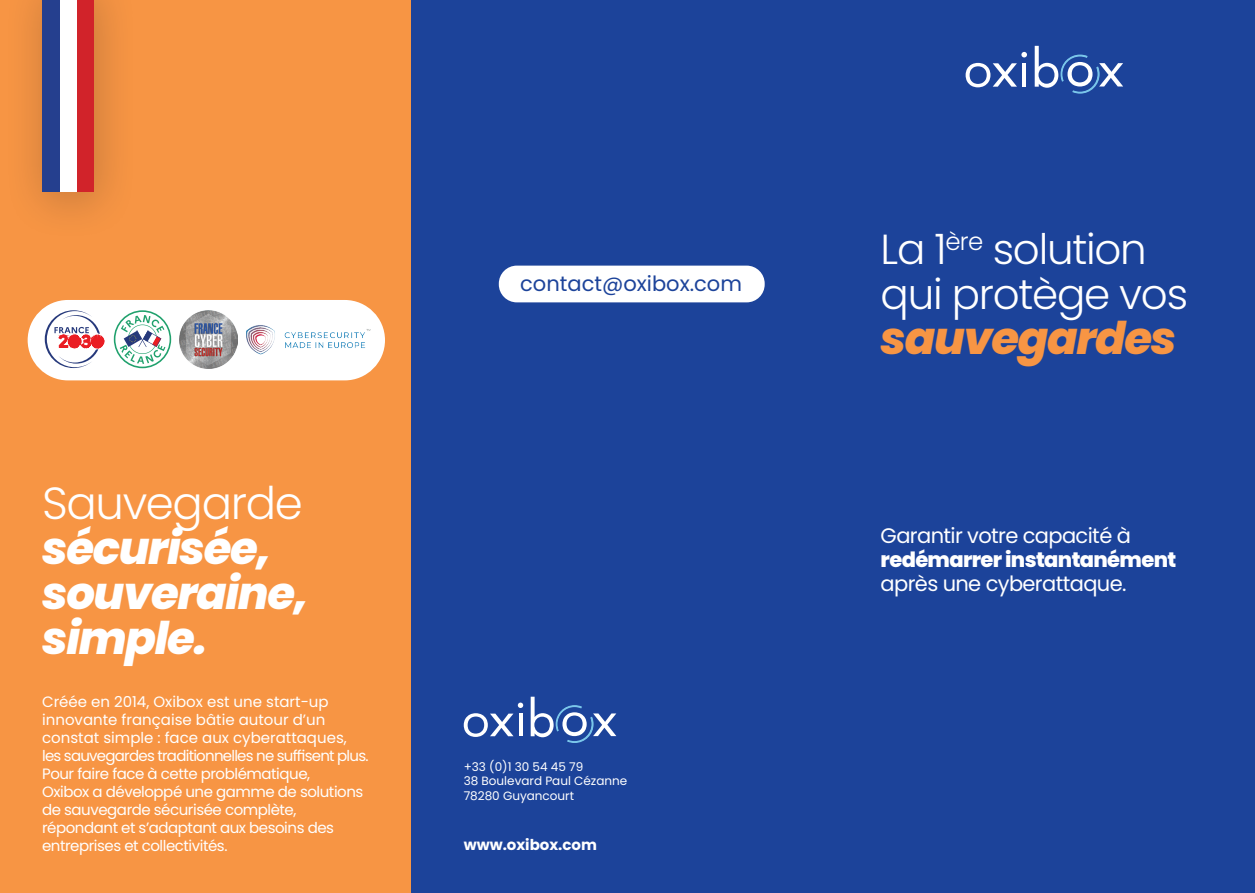
<style>
.page{position:relative;width:1255px;height:893px;background:#fff}
.page>*{position:absolute;margin:0;border:0;box-sizing:border-box;transform-origin:0 0}
.t1{font:italic 800 45px/45px "Poppins";letter-spacing:-.03em;color:#fff}
.t2{font:italic 800 45px "Poppins";letter-spacing:-.03em;color:#f79544}
.t3{font:300 45px "Poppins";letter-spacing:-.03em;color:#fff}
.t4{font:300 42px/45px "Poppins";letter-spacing:-.03em;color:#fff}
.t5{font:21px "Poppins";letter-spacing:-.03em;color:#fff}
.t6{font:800 21px "Poppins";letter-spacing:-.03em;color:#fff}
.t7{font:21px "Poppins";color:#1c439a}
.t8{font:15px/18px "Poppins";letter-spacing:-.03em;color:#fff}
.t9{font:700 15px "Poppins";color:#fff}
.t10{font:12px/14.4px "Poppins";color:#fff}
</style>
<div class="page">
<div style="left:410px;top:0;width:423px;height:893px;background:#1c439a"></div>
<div style="left:0;top:0;width:410px;height:893px;background:#f79544"></div>
<div style="left:833px;top:0;width:421px;height:893px;background:#1c439a"></div>
<svg style="left:463px;top:703px;width:60px;height:34px"></svg>
<hr style="left:519px;top:714px;width:3px;height:22px;background:#fff">
<svg style="left:530px;top:697px;width:86px;height:46px"></svg>
<div style="left:499px;top:266px;width:265px;height:36px;background:#fff;border-radius:18px"></div>
<svg style="left:965px;top:63px;width:51px;height:24px"></svg>
<svg style="left:1021px;top:52px;width:5px;height:5px"></svg>
<hr style="left:1022px;top:63px;width:4px;height:24px;background:#fff">
<svg style="left:1034px;top:46px;width:89px;height:47px"></svg>
<div style="left:28px;top:300px;width:357px;height:80px;background:#fff;border-radius:40px"></div>
<svg style="left:114px;top:310px;width:57px;height:58px"></svg>
<img style="left:246px;top:325px;width:125px;height:30px">
<svg style="left:45px;top:310px;width:59px;height:58px"></svg>
<img style="left:180px;top:310px;width:58px;height:58px">
<div style="left:2px;top:0;width:137px;height:242px;background:#231f20;opacity:.25"></div>
<div style="left:77px;top:0;width:17px;height:191px;background:#d1232a"></div>
<div style="left:60px;top:0;width:17px;height:191px;background:#fff"></div>
<div style="left:43px;top:0;width:17px;height:191px;background:#253f8e"></div>
<h1 class="t3" style="left:42px;top:477px;width:262px">Sauvegarde</h1>
<h1 class="t1" style="left:42px;top:526px;width:267px">sécurisée, souveraine, simple.</h1>
<p class="t8" style="left:42px;top:693px;width:328px">Créée en 2014, Oxibox est une start-up innovante française bâtie autour d’un constat simple : face aux cyberattaques, les sauvegardes traditionnelles ne suffisent plus.<br>Pour faire face à cette problématique,<br>Oxibox a développé une gamme de solutions de sauvegarde sécurisée complète, répondant et s’adaptant aux besoins des entreprises et collectivités.</p>
<h3 class="t7" style="left:520px;top:271px;width:223px">contact@oxibox.com</h3>
<p class="t10" style="left:463px;top:760px;width:165px">+33 (0)1 30 54 45 79<br>38 Boulevard Paul Cézanne<br>78280 Guyancourt</p>
<p class="t9" style="left:463px;top:836px;width:135px">www.oxibox.com</p>
<h2 class="t4" style="left:880px;top:227px;width:309px">La 1<sup>ère</sup> solution qui protège vos</h2>
<h1 class="t2" style="left:880px;top:312px;width:297px">sauvegardes</h1>
<h3 class="t5" style="left:880px;top:523px;width:252px">Garantir votre capacité à</h3>
<h3 class="t6" style="left:880px;top:547px;width:297px">redémarrer instantanément</h3>
<h3 class="t5" style="left:880px;top:571px;width:247px">après une cyberattaque.</h3>
</div>
